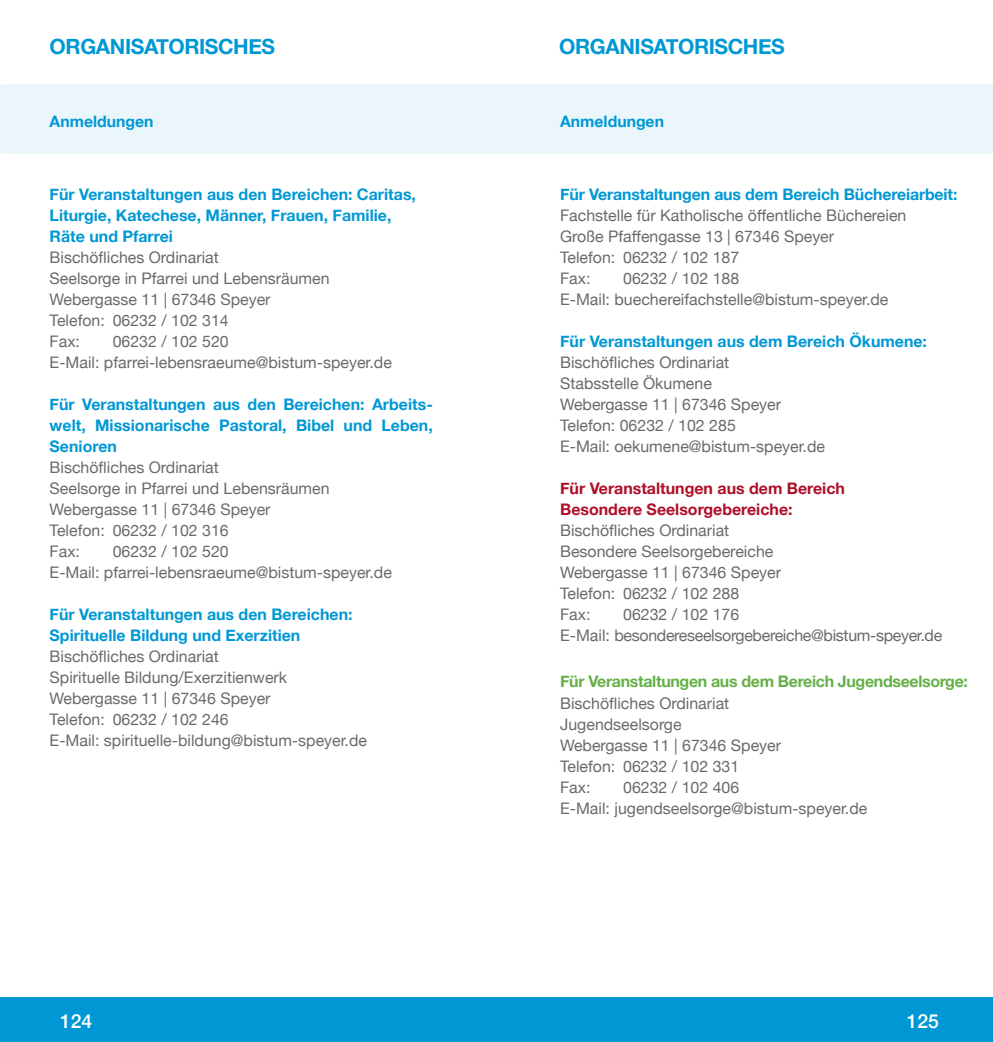
<style>
.page{position:relative;width:993px;height:1042px;background:#fff}
.page>*{position:absolute;margin:0;border:0;box-sizing:border-box;transform-origin:0 0}
.t1{font:700 21px "Helvetica Neue";letter-spacing:-.02em;color:#0098d4}
.t2{font:500 19.25px "Helvetica Neue";color:#fff}
.t3{font:15.92px/21px "Helvetica Neue";color:#696a6b}
.t4{font:700 15.92px/21px "Helvetica Neue";color:#0098d4}
.t5{font:15.92px/21px "Helvetica Neue";letter-spacing:-.02em;color:#696a6b}
.t6{font:700 15.92px/21px "Helvetica Neue";color:#af0e27}
.t7{font:700 15.92px "Helvetica Neue";letter-spacing:-.02em;color:#64b047}
.t8{font:700 15.75px "Helvetica Neue";color:#0098d4}
</style>
<div class="page">
<div style="left:0;top:84px;width:992px;height:70px;background:#ebf6fb"></div>
<div style="left:0;top:997px;width:992px;height:45px;background:#0098d4"></div>
<h1 class="t1" style="left:50px;top:30px;width:227px">ORGANISATORISCHES</h1>
<h1 class="t1" style="left:559px;top:30px;width:227px">ORGANISATORISCHES</h1>
<p class="t8" style="left:50px;top:109px;width:105px">Anmeldungen</p>
<p class="t8" style="left:560px;top:109px;width:105px">Anmeldungen</p>
<p class="t4" style="left:50px;top:184px;width:368px">Für Veranstaltungen aus den Bereichen: Caritas,<br>Liturgie, Katechese, Männer, Frauen, Familie,<br>Räte und Pfarrei</p>
<p class="t3" style="left:50px;top:248px;width:281px">Bischöfliches Ordinariat<br>Seelsorge in Pfarrei und Lebensräumen<br>Webergasse 11 | 67346 Speyer<br>Telefon: 06232 / 102 314<br>Fax:</p>
<p class="t3" style="left:50px;top:332px;width:343px;text-indent:63px">06232 / 102 520<br>E-Mail: pfarrei-lebensraeume@bistum-speyer.de</p>
<p class="t4" style="left:50px;top:394px;width:384px;text-align:justify">Für Veranstaltungen aus den Bereichen: Arbeits&shy;welt, Missionarische Pastoral, Bibel und Leben, Senioren</p>
<p class="t3" style="left:50px;top:458px;width:281px">Bischöfliches Ordinariat<br>Seelsorge in Pfarrei und Lebensräumen<br>Webergasse 11 | 67346 Speyer<br>Telefon: 06232 / 102 316<br>Fax:</p>
<p class="t3" style="left:50px;top:542px;width:343px;text-indent:63px">06232 / 102 520<br>E-Mail: pfarrei-lebensraeume@bistum-speyer.de</p>
<p class="t4" style="left:50px;top:604px;width:304px">Für Veranstaltungen aus den Bereichen:<br>Spirituelle Bildung und Exerzitien</p>
<p class="t3" style="left:50px;top:647px;width:319px">Bischöfliches Ordinariat<br>Spirituelle Bildung/Exerzitienwerk Webergasse 11 | 67346 Speyer<br>Telefon: 06232 / 102 246<br>E-Mail: spirituelle-bildung@bistum-speyer.de</p>
<p class="t4" style="left:560px;top:184px;width:398px">Für Veranstaltungen aus dem Bereich Büchereiarbeit:</p>
<p class="t3" style="left:560px;top:206px;width:348px">Fachstelle für Katholische öffentliche Büchereien<br>Große Pfaffengasse 13 | 67346 Speyer<br>Telefon: 06232 / 102 187<br>Fax:</p>
<p class="t3" style="left:560px;top:269px;width:330px;text-indent:63px">06232 / 102 188<br>E-Mail: buechereifachstelle@bistum-speyer.de</p>
<p class="t4" style="left:560px;top:331px;width:368px">Für Veranstaltungen aus dem Bereich Ökumene:</p>
<p class="t3" style="left:560px;top:353px;width:266px">Bischöfliches Ordinariat<br>Stabsstelle Ökumene<br>Webergasse 11 | 67346 Speyer<br>Telefon: 06232 / 102 285<br>E-Mail: oekumene@bistum-speyer.de</p>
<p class="t6" style="left:560px;top:478px;width:286px">Für Veranstaltungen aus dem Bereich<br>Besondere Seelsorgebereiche:</p>
<p class="t3" style="left:560px;top:521px;width:222px">Bischöfliches Ordinariat<br>Besondere Seelsorgebereiche<br>Webergasse 11 | 67346 Speyer<br>Telefon: 06232 / 102 288<br>Fax:</p>
<p class="t5" style="left:560px;top:605px;width:383px;text-indent:63px">06232 / 102 176<br>E-Mail: besondereseelsorgebereiche@bistum-speyer.de</p>
<p class="t7" style="left:560px;top:669px;width:409px">Für Veranstaltungen aus dem Bereich Jugendseelsorge:</p>
<p class="t3" style="left:560px;top:693px;width:222px">Bischöfliches Ordinariat<br>Jugendseelsorge<br>Webergasse 11 | 67346 Speyer<br>Telefon: 06232 / 102 331<br>Fax:</p>
<p class="t3" style="left:560px;top:777px;width:308px;text-indent:63px">06232 / 102 406<br>E-Mail: jugendseelsorge@bistum-speyer.de</p>
<p class="t2" style="left:60px;top:1005px;width:34px">124</p>
<p class="t2" style="left:906px;top:1005px;width:34px">125</p>
</div>
